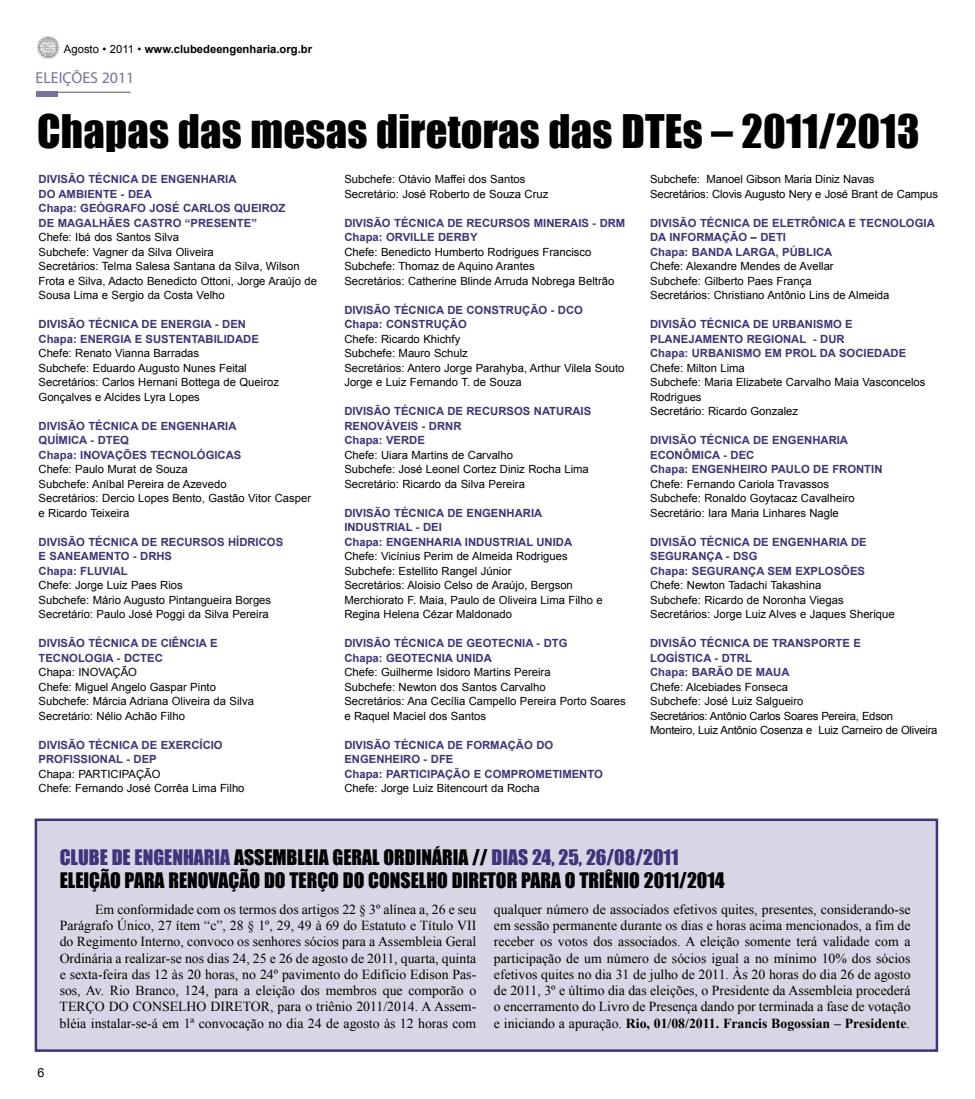
<style>
.page{position:relative;width:975px;height:1099px;background:#fff}
.page>*{position:absolute;margin:0;border:0;box-sizing:border-box;transform-origin:0 0}
.t1{font:42.5px "Impact";letter-spacing:.005em;color:#000}
.t2{font:19.62px/23.6px "Impact";color:#000}
.t3{font:15.88px "Myriad Pro";color:#7770a3}
.t4{font:13.75px/16.2px "Times New Roman";color:#000;text-align:justify}
.t5{font:12.5px "Arial";color:#000}
.t6{font:11.25px/14.5px "Arial";color:#000}
.t7{font:700 11.25px/14.5px "Arial";color:#3d347b}
.t8{font:11.25px/14.5px "Arial";letter-spacing:-.02em;color:#000}
.t9{font:700 11.25px "Arial";color:#000}
.s1{font-weight:400}
.s2{color:#3d347b}
.s3{font-weight:700}
</style>
<div class="page">
<img style="left:37px;top:36px;width:22px;height:23px">
<hr style="left:37px;top:92px;width:94px;height:1px;background:#7770a3">
<div style="left:37px;top:92px;width:21px;height:5px;background:#7770a3"></div>
<div style="left:37px;top:821px;width:898px;height:228px;background:#d8d6e4"></div>
<div style="left:35px;top:818px;width:903px;height:233px;border:2px solid #3d347b"></div>
<p class="t9" style="left:64px;top:43px;width:249px"><span class="s1">Agosto • 2011 •</span> www.clubedeengenharia.org.br</p>
<h3 class="t3" style="left:36px;top:72px;width:100px">ELEIÇÕES 2011</h3>
<h1 class="t1" style="left:37px;top:106px;width:883px">Chapas das mesas diretoras das DTEs – 2011/2013</h1>
<p class="t7" style="left:39px;top:172px;width:248px">DIVISÃO TÉCNICA DE ENGENHARIA<br>DO AMBIENTE - DEA<br>Chapa: GEÓGRAFO JOSÉ CARLOS QUEIROZ<br>DE MAGALHÃES CASTRO “PRESENTE”</p>
<p class="t6" style="left:39px;top:230px;width:280px">Chefe: Ibá dos Santos Silva<br>Subchefe: Vagner da Silva Oliveira<br>Secretários: Telma Salesa Santana da Silva, Wilson Frota e Silva, Adacto Benedicto Ottoni, Jorge Araújo de Sousa Lima e Sergio da Costa Velho</p>
<p class="t7" style="left:39px;top:317px;width:222px">DIVISÃO TÉCNICA DE ENERGIA - DEN<br>Chapa: ENERGIA E SUSTENTABILIDADE</p>
<p class="t6" style="left:39px;top:346px;width:242px">Chefe: Renato Vianna Barradas<br>Subchefe: Eduardo Augusto Nunes Feital Secretários: Carlos Hernani Bottega de Queiroz Gonçalves e Alcides Lyra Lopes</p>
<p class="t7" style="left:39px;top:418px;width:204px">DIVISÃO TÉCNICA DE ENGENHARIA<br>QUÍMICA - DTEQ<br>Chapa: INOVAÇÕES TECNOLÓGICAS</p>
<p class="t6" style="left:39px;top:462px;width:274px">Chefe: Paulo Murat de Souza<br>Subchefe: Aníbal Pereira de Azevedo<br>Secretários: Dercio Lopes Bento, Gastão Vitor Casper e Ricardo Teixeira</p>
<p class="t7" style="left:39px;top:534px;width:246px">DIVISÃO TÉCNICA DE RECURSOS HÍDRICOS<br>E SANEAMENTO - DRHS<br>Chapa: FLUVIAL</p>
<p class="t6" style="left:39px;top:578px;width:234px">Chefe: Jorge Luiz Paes Rios<br>Subchefe: Mário Augusto Pintangueira Borges<br>Secretário: Paulo José Poggi da Silva Pereira</p>
<p class="t7" style="left:39px;top:636px;width:180px">DIVISÃO TÉCNICA DE CIÊNCIA E<br>TECNOLOGIA - DCTEC</p>
<p class="t6" style="left:39px;top:665px;width:217px">Chapa: INOVAÇÃO<br>Chefe: Miguel Angelo Gaspar Pinto<br>Subchefe: Márcia Adriana Oliveira da Silva<br>Secretário: Nélio Achão Filho</p>
<p class="t7" style="left:39px;top:737px;width:186px">DIVISÃO TÉCNICA DE EXERCÍCIO<br>PROFISSIONAL - DEP</p>
<p class="t6" style="left:39px;top:766px;width:207px">Chapa: PARTICIPAÇÃO<br>Chefe: Fernando José Corrêa Lima Filho</p>
<p class="t6" style="left:344px;top:172px;width:205px">Subchefe: Otávio Maffei dos Santos<br>Secretário: José Roberto de Souza Cruz</p>
<p class="t7" style="left:344px;top:215px;width:282px">DIVISÃO TÉCNICA DE RECURSOS MINERAIS - DRM<br>Chapa: ORVILLE DERBY</p>
<p class="t6" style="left:344px;top:244px;width:271px">Chefe: Benedicto Humberto Rodrigues Francisco<br>Subchefe: Thomaz de Aquino Arantes<br>Secretários: Catherine Blinde Arruda Nobrega Beltrão</p>
<p class="t7" style="left:344px;top:302px;width:240px">DIVISÃO TÉCNICA DE CONSTRUÇÃO - DCO<br>Chapa: CONSTRUÇÃO</p>
<p class="t6" style="left:344px;top:331px;width:281px">Chefe: Ricardo Khichfy<br>Subchefe: Mauro Schulz<br>Secretários: Antero Jorge Parahyba, Arthur Vilela Souto Jorge e Luiz Fernando T. de Souza</p>
<p class="t7" style="left:344px;top:404px;width:248px">DIVISÃO TÉCNICA DE RECURSOS NATURAIS<br>RENOVÁVEIS - DRNR<br>Chapa: VERDE</p>
<p class="t6" style="left:344px;top:447px;width:246px">Chefe: Uiara Martins de Carvalho<br>Subchefe: José Leonel Cortez Diniz Rocha Lima<br>Secretário: Ricardo da Silva Pereira</p>
<p class="t7" style="left:344px;top:505px;width:229px">DIVISÃO TÉCNICA DE ENGENHARIA<br>INDUSTRIAL - DEI<br>Chapa: ENGENHARIA INDUSTRIAL UNIDA</p>
<p class="t6" style="left:344px;top:549px;width:260px">Chefe: Vicínius Perim de Almeida Rodrigues Subchefe: Estellito Rangel Júnior<br>Secretários: Aloisio Celso de Araújo, Bergson Merchiorato F. Maia, Paulo de Oliveira Lima Filho e Regina Helena Cézar Maldonado</p>
<p class="t7" style="left:344px;top:636px;width:225px">DIVISÃO TÉCNICA DE GEOTECNIA - DTG<br>Chapa: GEOTECNIA UNIDA</p>
<p class="t6" style="left:344px;top:665px;width:283px">Chefe: Guilherme Isidoro Martins Pereira<br>Subchefe: Newton dos Santos Carvalho<br>Secretários: Ana Cecília Campello Pereira Porto Soares e Raquel Maciel dos Santos</p>
<p class="t7" style="left:344px;top:737px;width:260px">DIVISÃO TÉCNICA DE FORMAÇÃO DO<br>ENGENHEIRO - DFE<br>Chapa: PARTICIPAÇÃO E COMPROMETIMENTO</p>
<p class="t6" style="left:344px;top:781px;width:197px">Chefe: Jorge Luiz Bitencourt da Rocha</p>
<p class="t6" style="left:650px;top:172px;width:289px">Subchefe: Manoel Gibson Maria Diniz Navas<br>Secretários: Clovis Augusto Nery e José Brant de Campus</p>
<p class="t7" style="left:650px;top:215px;width:286px">DIVISÃO TÉCNICA DE ELETRÔNICA E TECNOLOGIA<br>DA INFORMAÇÃO – DETI<br>Chapa: BANDA LARGA, PÚBLICA</p>
<p class="t6" style="left:650px;top:259px;width:241px">Chefe: Alexandre Mendes de Avellar<br>Subchefe: Gilberto Paes França<br>Secretários: Christiano Antônio Lins de Almeida</p>
<p class="t7" style="left:650px;top:317px;width:257px">DIVISÃO TÉCNICA DE URBANISMO E<br>PLANEJAMENTO REGIONAL - DUR<br>Chapa: URBANISMO EM PROL DA SOCIEDADE</p>
<p class="t6" style="left:650px;top:360px;width:277px">Chefe: Milton Lima<br>Subchefe: Maria Elizabete Carvalho Maia Vasconcelos<br>Rodrigues<br>Secretário: Ricardo Gonzalez</p>
<p class="t7" style="left:650px;top:433px;width:234px">DIVISÃO TÉCNICA DE ENGENHARIA<br>ECONÔMICA - DEC<br>Chapa: ENGENHEIRO PAULO DE FRONTIN</p>
<p class="t6" style="left:650px;top:476px;width:206px">Chefe: Fernando Cariola Travassos<br>Subchefe: Ronaldo Goytacaz Cavalheiro<br>Secretário: Iara Maria Linhares Nagle</p>
<p class="t7" style="left:650px;top:534px;width:218px">DIVISÃO TÉCNICA DE ENGENHARIA DE<br>SEGURANÇA - DSG<br>Chapa: SEGURANÇA SEM EXPLOSÕES</p>
<p class="t6" style="left:650px;top:578px;width:246px">Chefe: Newton Tadachi Takashina<br>Subchefe: Ricardo de Noronha Viegas<br>Secretários: Jorge Luiz Alves e Jaques Sherique</p>
<p class="t7" style="left:650px;top:636px;width:212px">DIVISÃO TÉCNICA DE TRANSPORTE E<br>LOGÍSTICA - DTRL<br>Chapa: BARÃO DE MAUA</p>
<p class="t8" style="left:650px;top:679px;width:289px">Chefe: Alcebiades Fonseca<br>Subchefe: José Luiz Salgueiro<br>Secretários: Antônio Carlos Soares Pereira, Edson Monteiro, Luiz Antônio Cosenza e Luiz Carneiro de Oliveira</p>
<h2 class="t2" style="left:60px;top:845px;width:666px"><span class="s2">CLUBE DE ENGENHARIA</span> ASSEMBLEIA GERAL ORDINÁRIA // <span class="s2">DIAS 24, 25, 26/08/2011<br></span>ELEIÇÃO PARA RENOVAÇÃO DO TERÇO DO CONSELHO DIRETOR PARA O TRIÊNIO 2011/2014</h2>
<p class="t5" style="left:37px;top:1065px;width:8px">6</p>
<p class="t4" style="left:60px;top:901px;width:418px;text-indent:35px">Em conformidade com os termos dos artigos 22 § 3º alínea a, 26 e seu Parágrafo Único, 27 ítem “c”, 28 § 1º, 29, 49 à 69 do Estatuto e Título VII do Regimento Interno, convoco os senhores sócios para a Assembleia Geral Ordinária a realizar-se nos dias 24, 25 e 26 de agosto de 2011, quarta, quinta e sexta-feira das 12 às 20 horas, no 24º pavimento do Edifício Edison Pas&shy;sos, Av. Rio Branco, 124, para a eleição dos membros que comporão o TERÇO DO CONSELHO DIRETOR, para o triênio 2011/2014. A Assem&shy;bléia instalar-se-á em 1ª convocação no dia 24 de agosto às 12 horas com</p>
<p class="t4" style="left:494px;top:901px;width:418px">qualquer número de associados efetivos quites, presentes, considerando-se em sessão permanente durante os dias e horas acima mencionados, a fim de receber os votos dos associados. A eleição somente terá validade com a participação de um número de sócios igual a no mínimo 10% dos sócios efetivos quites no dia 31 de julho de 2011. Às 20 horas do dia 26 de agosto de 2011, 3º e último dia das eleições, o Presidente da Assembleia procederá o encerramento do Livro de Presença dando por terminada a fase de votação e iniciando a apuração. <span class="s3">Rio, 01/08/2011. Francis Bogossian – Presidente</span>.</p>
</div>
